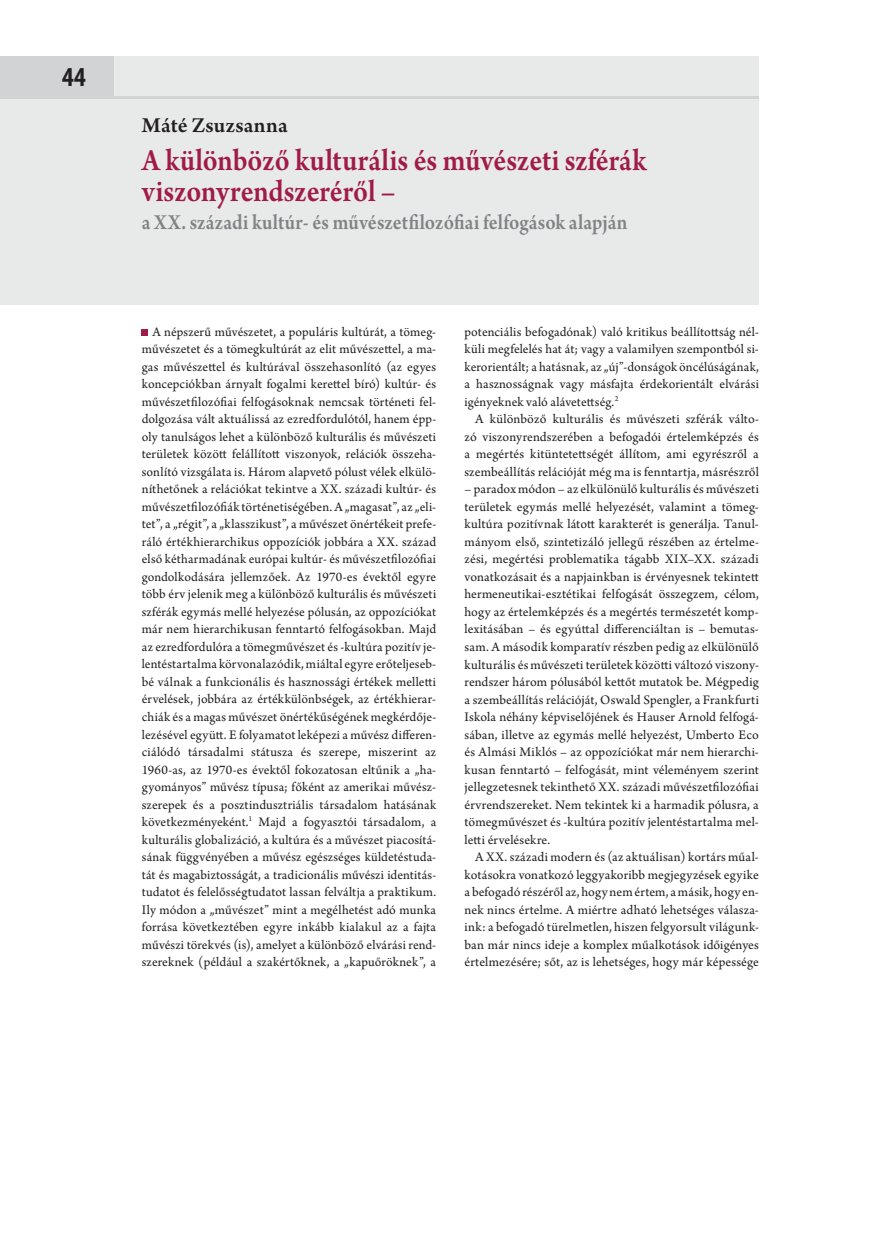
<style>
.page{position:relative;width:887px;height:1252px;background:#fff}
.page>*{position:absolute;margin:0;border:0;box-sizing:border-box;transform-origin:0 0}
.t1{font:600 32.5px/31.2px "Arno Pro";color:#a01b49;scale:.9 1}
.t2{font:condensed 27.5px "Myriad Pro";color:#231f20}
.t3{font:600 22.5px "Arno Pro";letter-spacing:.005em;color:#808385;scale:.9 1}
.t4{font:600 22.5px "Arno Pro";letter-spacing:.015em;color:#231f20}
.t5{font:13.75px/17.5px "Arno Pro";letter-spacing:.01em;color:#231f20;text-align:justify}
</style>
<div class="page">
<div style="left:0;top:57px;width:758px;height:248px;background:#e8e9e9"></div>
<div style="left:0;top:57px;width:113px;height:42px;background:#d1d3d4"></div>
<hr style="left:113px;top:97px;width:645px;height:2px;background:#d1d3d4">
<svg style="left:142px;top:330px;width:6px;height:6px"></svg>
<h2 class="t2" style="left:64px;top:61px;width:23px">44</h2>
<h3 class="t4" style="left:142px;top:117px;width:147px">Máté Zsuzsanna</h3>
<h1 class="t1" style="left:142px;top:147px;width:562px">A különböző kulturális és művészeti szférák viszonyrendszeréről –</h1>
<h3 class="t3" style="left:142px;top:213px;width:541px">a XX. századi kultúr- és művészetfilozófiai felfogások alapján</h3>
<p class="t5" style="left:142px;top:324px;width:296px;text-indent:11px">A népszerű művészetet, a populáris kultúrát, a tömeg&shy;művészetet és a tömegkultúrát az elit művészettel, a ma&shy;gas művészettel és kultúrával összehasonlító (az egyes koncepciókban árnyalt fogalmi kerettel bíró) kultúr- és művészetfilozófiai felfogásoknak nemcsak történeti fel&shy;dolgozása vált aktuálissá az ezredfordulótól, hanem épp&shy;oly tanulságos lehet a különböző kulturális és művészeti területek között felállított viszonyok, relációk összeha&shy;sonlító vizsgálata is. Három alapvető pólust vélek elkülö&shy;níthetőnek a relációkat tekintve a XX. századi kultúr- és művészetfilozófiák történetiségében. A „magasat”, az „eli&shy;tet”, a „régit”, a „klasszikust”, a művészet önértékeit prefe&shy;ráló értékhierarchikus oppozíciók jobbára a XX. század első kétharmadának európai kultúr- és művészetfilozófiai gondolkodására jellemzőek. Az 1970-es évektől egyre több érv jelenik meg a különböző kulturális és művészeti szférák egymás mellé helyezése pólusán, az oppozíciókat már nem hierarchikusan fenntartó felfogásokban. Majd az ezredfordulóra a tömegművészet és -kultúra pozitív je&shy;lentéstartalma körvonalazódik, miáltal egyre erőteljeseb&shy;bé válnak a funkcionális és hasznossági értékek melletti érvelések, jobbára az értékkülönbségek, az értékhierar&shy;chiák és a magas művészet önértékűségének megkérdője&shy;lezésével együtt. E folyamatot leképezi a művész differen&shy;ciálódó társadalmi státusza és szerepe, miszerint az 1960-as, az 1970-es évektől fokozatosan eltűnik a „ha&shy;gyományos” művész típusa; főként az amerikai művész&shy;szerepek és a posztindusztriális társadalom hatásának következményeként.<sup>1</sup> Majd a fogyasztói társadalom, a kulturális globalizáció, a kultúra és a művészet piacosítá&shy;sának függvényében a művész egészséges küldetéstuda&shy;tát és magabiztosságát, a tradicionális művészi identitás&shy;tudatot és felelősségtudatot lassan felváltja a praktikum.<br>Ily módon a „művészet” mint a megélhetést adó munka forrása következtében egyre inkább kialakul az a fajta művészi törekvés (is), amelyet a különböző elvárási rend&shy;szereknek (például a szakértőknek, a „kapuőröknek”, a</p>
<p class="t5" style="left:464px;top:324px;width:296px">potenciális befogadónak) való kritikus beállítottság nél&shy;küli megfelelés hat át; vagy a valamilyen szempontból si&shy;kerorientált; a hatásnak, az „új”-donságok öncélúságának, a hasznosságnak vagy másfajta érdekorientált elvárási igényeknek való alávetettség.<sup>2</sup></p>
<p class="t5" style="left:464px;top:411px;width:296px;text-indent:11px">A különböző kulturális és művészeti szférák válto&shy;zó viszonyrendszerében a befogadói értelemképzés és a megértés kitüntetettségét állítom, ami egyrészről a szembeállítás relációját még ma is fenntartja, másrészről</p>
<p class="t5" style="left:464px;top:481px;width:296px">– paradox módon – az elkülönülő kulturális és művészeti területek egymás mellé helyezését, valamint a tömeg&shy;kultúra pozitívnak látott karakterét is generálja. Tanul&shy;mányom első, szintetizáló jellegű részében az értelme&shy;zési, megértési problematika tágabb XIX–XX. századi vonatkozásait és a napjainkban is érvényesnek tekintett hermeneutikai-esztétikai felfogását összegzem, célom, hogy az értelemképzés és a megértés természetét komp&shy;lexitásában – és egyúttal differenciáltan is – bemutas&shy;sam. A második komparatív részben pedig az elkülönülő kulturális és művészeti területek közötti változó viszony&shy;rendszer három pólusából kettőt mutatok be. Mégpedig a szembeállítás relációját, Oswald Spengler, a Frankfurti Iskola néhány képviselőjének és Hauser Arnold felfogá&shy;sában, illetve az egymás mellé helyezést, Umberto Eco és Almási Miklós – az oppozíciókat már nem hierarchi&shy;kusan fenntartó – felfogását, mint véleményem szerint jellegzetesnek tekinthető XX. századi művészetfilozófiai érvrendszereket. Nem tekintek ki a harmadik pólusra, a tömegművészet és -kultúra pozitív jelentéstartalma mel&shy;letti érvelésekre.</p>
<p class="t5" style="left:464px;top:849px;width:296px;text-indent:11px">A XX. századi modern és (az aktuálisan) kortárs műal&shy;kotásokra vonatkozó leggyakoribb megjegyzések egyike a befogadó részéről az, hogy nem értem, a másik, hogy en&shy;nek nincs értelme. A miértre adható lehetséges válasza&shy;ink: a befogadó türelmetlen, hiszen felgyorsult világunk&shy;ban már nincs ideje a komplex műalkotások időigényes értelmezésére; sőt, az is lehetséges, hogy már képessége</p>
</div>
